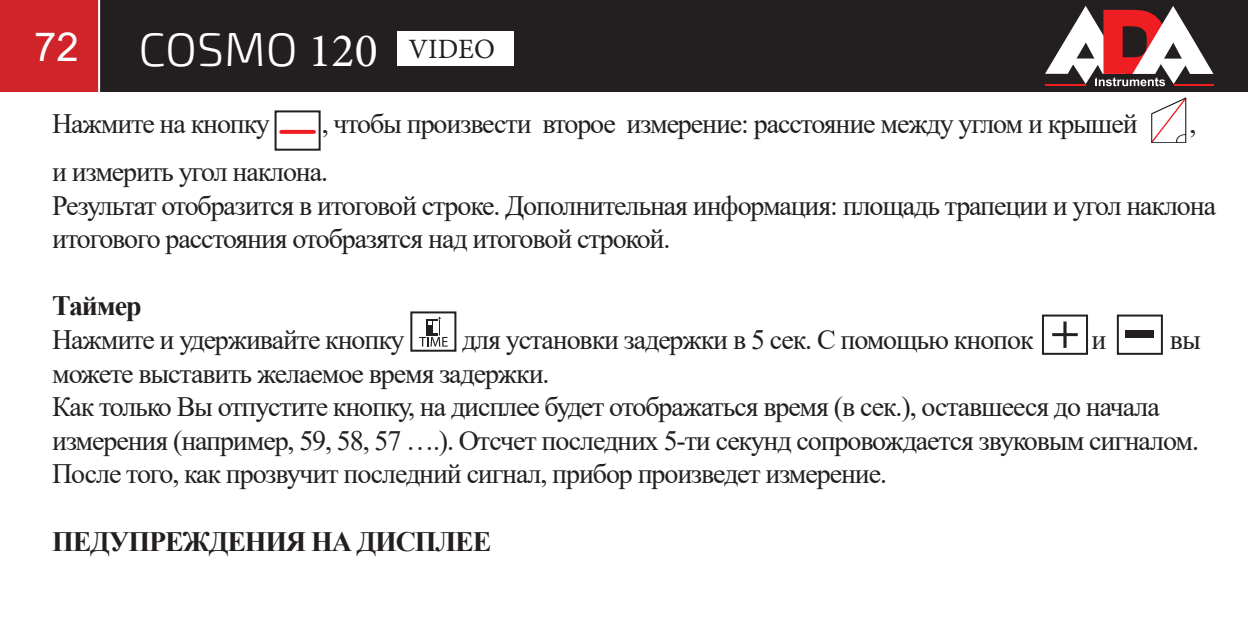
<style>
.page{position:relative;width:1248px;height:624px;background:#fff}
.page>*{position:absolute;margin:0;border:0;box-sizing:border-box;transform-origin:0 0}
.t1{font:300 48px "Exo 2";color:#fff}
.t2{font:28px/33.6px "Times New Roman";letter-spacing:-.04em;color:#231f20}
.t3{font:700 28px "Times New Roman";letter-spacing:-.04em;color:#231f20}
.s1{font-family:"Arial";font-weight:400;font-size:40px}
.s2{font-family:"Minion Pro";font-weight:400}
</style>
<div class="page">
<div style="left:0;top:0;width:1247px;height:92px;background:#231f20"></div>
<div style="left:0;top:0;width:99px;height:92px;background:#d1232a"></div>
<hr style="left:98px;top:0;width:2px;height:92px;background:#fff">
<svg style="left:1045px;top:6px;width:168px;height:80px"></svg>
<hr style="left:1044px;top:84px;width:41px;height:2px;background:#ee1e23">
<hr style="left:1173px;top:84px;width:40px;height:2px;background:#ee1e23">
<div style="left:397px;top:31px;width:117px;height:35px;background:#fff"></div>
<div style="left:274px;top:110px;width:46px;height:41px;border:2px solid #231f20"></div>
<svg style="left:281px;top:130px;width:33px;height:4px"></svg>
<div style="left:410px;top:311px;width:46px;height:40px;border:2px solid #231f20"></div>
<svg style="left:419px;top:316px;width:28px;height:30px"></svg>
<div style="left:1041px;top:314px;width:46px;height:41px;border:2px solid #231f20"></div>
<svg style="left:1052px;top:321px;width:25px;height:27px"></svg>
<div style="left:1116px;top:314px;width:46px;height:41px;border:2px solid #231f20"></div>
<div style="left:1125px;top:330px;width:28px;height:8px;background:#231f20"></div>
<svg style="left:1152px;top:98px;width:34px;height:45px"></svg>
<hr style="left:1150px;top:113px;width:2px;height:30px;background:#231f20">
<h1 class="t1" style="left:34px;top:16px;width:462px"><span class="s1">72</span> COSMO <span class="s2">120</span> <sup>VIDEO</sup></h1>
<p class="t2" style="left:52px;top:106px;width:219px">Нажмите на кнопку</p>
<p class="t2" style="left:322px;top:106px;width:817px">, чтобы произвести второе измерение: расстояние между углом и крышей</p>
<p class="t2" style="left:1189px;top:106px;width:8px">,</p>
<p class="t2" style="left:52px;top:154px;width:1165px">и измерить угол наклона.<br>Результат отобразится в итоговой строке. Дополнительная информация: площадь трапеции и угол наклона итогового расстояния отобразятся над итоговой строкой.</p>
<p class="t3" style="left:52px;top:286px;width:91px">Таймер</p>
<p class="t2" style="left:52px;top:322px;width:354px">Нажмите и удерживайте кнопку</p>
<p class="t2" style="left:462px;top:322px;width:573px">для установки задержки в 5 сек. С помощью кнопок</p>
<p class="t2" style="left:1091px;top:322px;width:16px">и</p>
<p class="t2" style="left:1169px;top:322px;width:32px">вы</p>
<p class="t2" style="left:52px;top:355px;width:1148px">можете выставить желаемое время задержки.<br>Как только Вы отпустите кнопку, на дисплее будет отображаться время (в сек.), оставшееся до начала измерения (например, 59, 58, 57 ….). Отсчет последних 5-ти секунд сопровождается звуковым сигналом.<br>После того, как прозвучит последний сигнал, прибор произведет измерение.</p>
<p class="t3" style="left:52px;top:521px;width:441px">ПЕДУПРЕЖДЕНИЯ НА ДИСПЛЕЕ</p>
</div>
